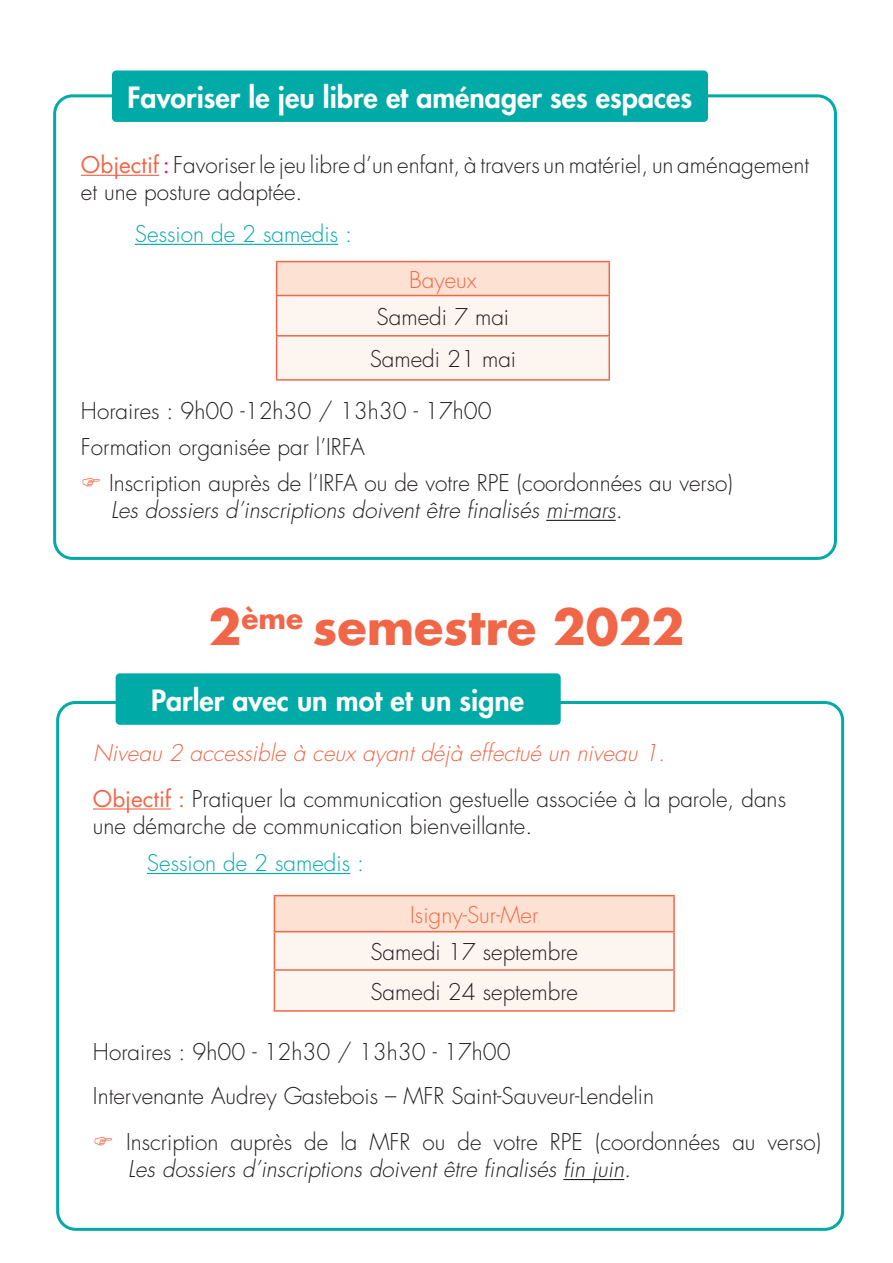
<style>
.page{position:relative;width:893px;height:1263px;background:#fff}
.page>*{position:absolute;margin:0;border:0;box-sizing:border-box;transform-origin:0 0}
.t1{font:700 48px "Futura Std";color:#f26648}
.t2{font:800 28.5px "Futura Std";color:#fff}
.t3{font:300 22.5px/27px "Futura Std";color:#231f20}
.t4{font:italic 300 22.5px "Futura Std";color:#231f20}
.t5{font:italic 300 22.5px "Futura Std";color:#f26648}
.t6{font:300 22.5px "Futura Std";color:#00aaa7}
.t7{font:300 22.5px "Futura Std";color:#f26648}
.s1{font-weight:400;color:#f26648}
.s2{font-weight:400;color:#ed028c}
.s3{font-style:italic}
</style>
<div class="page">
<div style="left:112px;top:70px;width:596px;height:52px;background:#00aaa7;border-radius:4px"></div>
<hr style="left:81px;top:175px;width:78px;height:1px;background:#f26648">
<hr style="left:135px;top:244px;width:203px;height:1px;background:#00aaa7">
<hr style="left:546px;top:520px;width:70px;height:1px;background:#231f20">
<div style="left:277px;top:262px;width:332px;height:34px;background:#fde1d3"></div>
<div style="left:277px;top:296px;width:331px;height:83px;background:#fdf5f0"></div>
<hr style="left:276px;top:261px;width:334px;height:1px;background:#f26648">
<hr style="left:276px;top:262px;width:1px;height:33px;background:#f26648">
<hr style="left:608px;top:262px;width:2px;height:33px;background:#f26648">
<hr style="left:276px;top:295px;width:334px;height:1px;background:#f26648">
<hr style="left:276px;top:296px;width:1px;height:39px;background:#f26648">
<hr style="left:608px;top:296px;width:2px;height:39px;background:#f26648">
<hr style="left:276px;top:335px;width:334px;height:2px;background:#f26648">
<hr style="left:276px;top:337px;width:1px;height:42px;background:#f26648">
<hr style="left:608px;top:337px;width:2px;height:42px;background:#f26648">
<hr style="left:276px;top:379px;width:334px;height:2px;background:#f26648">
<div style="left:56px;top:701px;width:788px;height:530px;border:3px solid #00aaa7;border-radius:18px"></div>
<div style="left:116px;top:673px;width:445px;height:52px;background:#00aaa7;border-radius:4px"></div>
<hr style="left:93px;top:808px;width:78px;height:1px;background:#f26648">
<hr style="left:147px;top:873px;width:203px;height:1px;background:#00aaa7">
<hr style="left:563px;top:1179px;width:61px;height:1px;background:#231f20">
<div style="left:274px;top:896px;width:400px;height:36px;background:#fde1d3"></div>
<div style="left:275px;top:932px;width:398px;height:78px;background:#fdf5f0"></div>
<hr style="left:274px;top:895px;width:401px;height:1px;background:#f26648">
<hr style="left:274px;top:896px;width:1px;height:35px;background:#f26648">
<hr style="left:673px;top:896px;width:2px;height:35px;background:#f26648">
<hr style="left:274px;top:931px;width:401px;height:1px;background:#f26648">
<hr style="left:274px;top:932px;width:1px;height:37px;background:#f26648">
<hr style="left:673px;top:932px;width:2px;height:37px;background:#f26648">
<hr style="left:274px;top:969px;width:401px;height:2px;background:#f26648">
<hr style="left:274px;top:971px;width:1px;height:39px;background:#f26648">
<hr style="left:673px;top:971px;width:2px;height:39px;background:#f26648">
<hr style="left:274px;top:1010px;width:401px;height:2px;background:#f26648">
<p class="t2" style="left:127px;top:79px;width:566px">Favoriser le jeu libre et aménager ses espaces</p>
<p class="t3" style="left:81px;top:152px;width:730px"><span class="s1">Objectif</span> <span class="s2">:</span> Favoriser le jeu libre d’un enfant, à travers un matériel, un aménagement et une posture adaptée.</p>
<p class="t6" style="left:135px;top:220px;width:219px">Session de 2 samedis :</p>
<p class="t7" style="left:409px;top:266px;width:69px">Bayeux</p>
<p class="t3" style="left:377px;top:304px;width:134px">Samedi 7 mai</p>
<p class="t3" style="left:370px;top:346px;width:148px">Samedi 21 mai</p>
<p class="t3" style="left:81px;top:398px;width:412px">Horaires : 9h00 -12h30 / 13h30 - 17h00</p>
<p class="t3" style="left:81px;top:434px;width:285px">Formation organisée par l’IRFA</p>
<p class="t3" style="left:109px;top:470px;width:625px">Inscription auprès de l’IRFA ou de votre RPE (coordonnées au verso)</p>
<p class="t4" style="left:111px;top:496px;width:513px">Les dossiers d’inscriptions doivent être finalisés mi-mars.</p>
<p class="t1" style="left:208px;top:595px;width:478px">2<sup>ème</sup> semestre 2022</p>
<p class="t2" style="left:151px;top:682px;width:375px">Parler avec un mot et un signe</p>
<p class="t5" style="left:93px;top:739px;width:579px">Niveau 2 accessible à ceux ayant déjà effectué un niveau 1.</p>
<p class="t3" style="left:93px;top:786px;width:695px"><span class="s1">Objectif :</span> Pratiquer la communication gestuelle associée à la parole, dans une démarche de communication bienveillante.</p>
<p class="t6" style="left:147px;top:849px;width:219px">Session de 2 samedis :</p>
<p class="t7" style="left:410px;top:901px;width:130px">Isigny-Sur-Mer</p>
<p class="t3" style="left:370px;top:939px;width:209px">Samedi 17 septembre</p>
<p class="t3" style="left:370px;top:979px;width:209px">Samedi 24 septembre</p>
<p class="t3" style="left:93px;top:1039px;width:419px">Horaires : 9h00 - 12h30 / 13h30 - 17h00</p>
<p class="t3" style="left:93px;top:1083px;width:563px">Intervenante Audrey Gastebois – MFR Saint-Sauveur-Lendelin</p>
<p class="t3" style="left:126px;top:1129px;width:697px">Inscription auprès de la MFR ou de votre RPE (coordonnées au verso)<br><span class="s3">Les dossiers d’inscriptions doivent être finalisés fin juin.</span></p>
</div>
